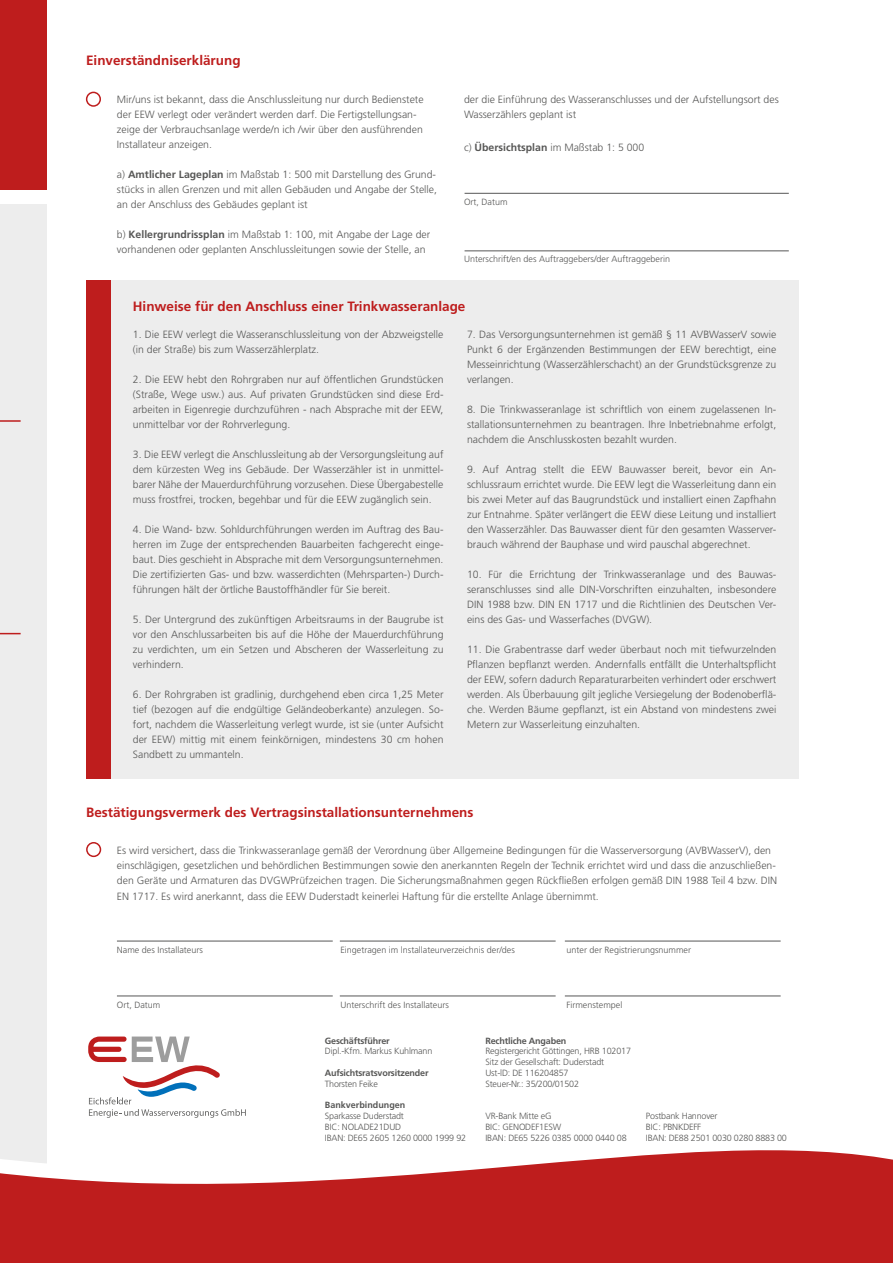
<style>
.page{position:relative;width:893px;height:1263px;background:#fff}
.page>*{position:absolute;margin:0;border:0;box-sizing:border-box;transform-origin:0 0}
.t1{font:700 13.5px "Frutiger";color:#be1d1d}
.t2{font:300 10.5px/15px "Frutiger";color:#575756;text-align:justify}
.t3{font:300 9px/10.8px "Frutiger";letter-spacing:-.02em;color:#575756}
.t4{font:300 9px "Frutiger";color:#575756}
.t5{font:700 9px "Frutiger";letter-spacing:-.02em;color:#575756}
.t6{font:700 9px "Frutiger";color:#575756}
.s1{font-weight:700}
</style>
<div class="page">
<div style="left:0;top:204px;width:46px;height:1005px;background:#ededed"></div>
<div style="left:0;top:0;width:46px;height:189px;background:#be1d1d"></div>
<svg style="left:0;top:1117px;width:893px;height:146px;fill:#be1d1d"></svg>
<hr style="left:0;top:420px;width:21px;height:2px;background:#be1d1d">
<svg style="left:0;top:633px;width:21px;height:1px"></svg>
<div style="left:111px;top:281px;width:688px;height:498px;background:#ededed"></div>
<div style="left:86px;top:92px;width:15px;height:15px;border:2px solid #be1d1d;border-radius:50%"></div>
<div style="left:86px;top:842px;width:15px;height:15px;border:2px solid #be1d1d;border-radius:50%"></div>
<hr style="left:465px;top:193px;width:324px;height:1px;background:#575756">
<hr style="left:465px;top:251px;width:324px;height:1px;background:#575756">
<hr style="left:117px;top:941px;width:216px;height:1px;background:#575756">
<hr style="left:340px;top:941px;width:216px;height:1px;background:#575756">
<hr style="left:565px;top:941px;width:216px;height:1px;background:#575756">
<hr style="left:117px;top:996px;width:216px;height:1px;background:#575756">
<hr style="left:340px;top:996px;width:216px;height:1px;background:#575756">
<hr style="left:565px;top:996px;width:216px;height:1px;background:#575756">
<svg style="left:88px;top:1036px;width:158px;height:82px"></svg>
<div style="left:86px;top:281px;width:25px;height:498px;background:#be1d1d"></div>
<p class="t1" style="left:86px;top:52px;width:156px">Einverständniserklärung</p>
<p class="t2" style="left:117px;top:92px;width:308px;text-align:left">Mir/uns ist bekannt, dass die Anschlussleitung nur durch Bedienstete der EEW verlegt oder verändert werden darf. Die Fertigstellungsan&shy;zeige der Verbrauchsanlage werde/n ich /wir über den ausführenden Installateur anzeigen.</p>
<p class="t2" style="left:117px;top:167px;width:322px">a) <span class="s1">Amtlicher Lageplan</span> im Maßstab 1: 500 mit Darstellung des Grund&shy;stücks in allen Grenzen und mit allen Gebäuden und Angabe der Stelle, an der Anschluss des Gebäudes geplant ist</p>
<p class="t2" style="left:117px;top:227px;width:315px">b) <span class="s1">Kellergrundrissplan</span> im Maßstab 1: 100, mit Angabe der Lage der vorhandenen oder geplanten Anschlussleitungen sowie der Stelle, an</p>
<p class="t2" style="left:464px;top:92px;width:316px">der die Einführung des Wasseranschlusses und der Aufstellungsort des<br>Wasserzählers geplant ist</p>
<p class="t2" style="left:464px;top:140px;width:182px">c) <span class="s1">Übersichtsplan</span> im Maßstab 1: 5 000</p>
<p class="t4" style="left:464px;top:197px;width:45px">Ort, Datum</p>
<p class="t4" style="left:464px;top:254px;width:208px">Unterschrift/en des Auftraggebers/der Auftraggeberin</p>
<p class="t1" style="left:133px;top:298px;width:334px">Hinweise für den Anschluss einer Trinkwasseranlage</p>
<p class="t2" style="left:133px;top:327px;width:312px">1. Die EEW verlegt die Wasseranschlussleitung von der Abzweigstelle (in der Straße) bis zum Wasserzählerplatz.</p>
<p class="t2" style="left:133px;top:372px;width:312px">2. Die EEW hebt den Rohrgraben nur auf öffentlichen Grundstücken (Straße, Wege usw.) aus. Auf privaten Grundstücken sind diese Erd&shy;arbeiten in Eigenregie durchzuführen - nach Absprache mit der EEW, unmittelbar vor der Rohrverlegung.</p>
<p class="t2" style="left:133px;top:447px;width:312px">3. Die EEW verlegt die Anschlussleitung ab der Versorgungsleitung auf dem kürzesten Weg ins Gebäude. Der Wasserzähler ist in unmittel&shy;barer Nähe der Mauerdurchführung vorzusehen. Diese Übergabestelle muss frostfrei, trocken, begehbar und für die EEW zugänglich sein.</p>
<p class="t2" style="left:133px;top:522px;width:312px">4. Die Wand- bzw. Sohldurchführungen werden im Auftrag des Bau&shy;herren im Zuge der entsprechenden Bauarbeiten fachgerecht einge&shy;baut. Dies geschieht in Absprache mit dem Versorgungsunternehmen.<br>Die zertifizierten Gas- und bzw. wasserdichten (Mehrsparten-) Durch&shy;führungen hält der örtliche Baustoffhändler für Sie bereit.</p>
<p class="t2" style="left:133px;top:612px;width:312px">5. Der Untergrund des zukünftigen Arbeitsraums in der Baugrube ist vor den Anschlussarbeiten bis auf die Höhe der Mauerdurchführung zu verdichten, um ein Setzen und Abscheren der Wasserleitung zu verhindern.</p>
<p class="t2" style="left:133px;top:687px;width:312px">6. Der Rohrgraben ist gradlinig, durchgehend eben circa 1,25 Meter tief (bezogen auf die endgültige Geländeoberkante) anzulegen. So&shy;fort, nachdem die Wasserleitung verlegt wurde, ist sie (unter Aufsicht der EEW) mittig mit einem feinkörnigen, mindestens 30 cm hohen Sandbett zu ummanteln.</p>
<p class="t2" style="left:467px;top:327px;width:311px">7. Das Versorgungsunternehmen ist gemäß § 11 AVBWasserV sowie Punkt 6 der Ergänzenden Bestimmungen der EEW berechtigt, eine Messeinrichtung (Wasserzählerschacht) an der Grundstücksgrenze zu verlangen.</p>
<p class="t2" style="left:467px;top:402px;width:311px">8. Die Trinkwasseranlage ist schriftlich von einem zugelassenen In&shy;stallationsunternehmen zu beantragen. Ihre Inbetriebnahme erfolgt, nachdem die Anschlusskosten bezahlt wurden.</p>
<p class="t2" style="left:467px;top:462px;width:311px">9. Auf Antrag stellt die EEW Bauwasser bereit, bevor ein An&shy;schlussraum errichtet wurde. Die EEW legt die Wasserleitung dann ein bis zwei Meter auf das Baugrundstück und installiert einen Zapfhahn zur Entnahme. Später verlängert die EEW diese Leitung und installiert den Wasserzähler. Das Bauwasser dient für den gesamten Wasserver&shy;brauch während der Bauphase und wird pauschal abgerechnet.</p>
<p class="t2" style="left:467px;top:567px;width:311px">10. Für die Errichtung der Trinkwasseranlage und des Bauwas&shy;seranschlusses sind alle DIN-Vorschriften einzuhalten, insbesondere DIN 1988 bzw. DIN EN 1717 und die Richtlinien des Deutschen Ver&shy;eins des Gas- und Wasserfaches (DVGW).</p>
<p class="t2" style="left:467px;top:642px;width:311px">11. Die Grabentrasse darf weder überbaut noch mit tiefwurzelnden Pflanzen bepflanzt werden. Andernfalls entfällt die Unterhaltspflicht der EEW, sofern dadurch Reparaturarbeiten verhindert oder erschwert werden. Als Überbauung gilt jegliche Versiegelung der Bodenoberflä&shy;che. Werden Bäume gepflanzt, ist ein Abstand von mindestens zwei Metern zur Wasserleitung einzuhalten.</p>
<p class="t1" style="left:86px;top:804px;width:389px">Bestätigungsvermerk des Vertragsinstallationsunternehmens</p>
<p class="t2" style="left:117px;top:843px;width:662px;text-align:left">Es wird versichert, dass die Trinkwasseranlage gemäß der Verordnung über Allgemeine Bedingungen für die Wasserversorgung (AVBWasserV), den einschlägigen, gesetzlichen und behördlichen Bestimmungen sowie den anerkannten Regeln der Technik errichtet wird und dass die anzuschließen&shy;den Geräte und Armaturen das DVGWPrüfzeichen tragen. Die Sicherungsmaßnahmen gegen Rückfließen erfolgen gemäß DIN 1988 Teil 4 bzw. DIN EN 1717. Es wird anerkannt, dass die EEW Duderstadt keinerlei Haftung für die erstellte Anlage übernimmt.</p>
<p class="t4" style="left:117px;top:945px;width:88px">Name des Installateurs</p>
<p class="t4" style="left:340px;top:945px;width:176px">Eingetragen im lnstallateurverzeichnis der/des</p>
<p class="t4" style="left:566px;top:945px;width:126px">unter der Registrierungsnummer</p>
<p class="t4" style="left:117px;top:999px;width:45px">Ort, Datum</p>
<p class="t4" style="left:340px;top:999px;width:110px">Unterschrift des Installateurs</p>
<p class="t4" style="left:566px;top:999px;width:57px">Firmenstempel</p>
<p class="t5" style="left:325px;top:1035px;width:66px">Geschäftsführer</p>
<p class="t3" style="left:325px;top:1046px;width:109px">Dipl.-Kfm. Markus Kuhlmann</p>
<p class="t5" style="left:325px;top:1067px;width:105px">Aufsichtsratsvorsitzender</p>
<p class="t3" style="left:325px;top:1078px;width:55px">Thorsten Feike</p>
<p class="t6" style="left:325px;top:1100px;width:82px">Bankverbindungen</p>
<p class="t3" style="left:325px;top:1111px;width:143px">Sparkasse Duderstadt<br>BIC: NOLADE21DUD<br>IBAN: DE65 2605 1260 0000 1999 92</p>
<p class="t5" style="left:485px;top:1035px;width:82px">Rechtliche Angaben</p>
<p class="t3" style="left:485px;top:1046px;width:147px">Registergericht Göttingen, HRB 102017<br>Sitz der Gesellschaft: Duderstadt<br>Ust-lD: DE 116204857<br>Steuer-Nr.: 35/200/01502</p>
<p class="t3" style="left:485px;top:1111px;width:143px">VR-Bank Mitte eG<br>BIC: GENODEF1ESW<br>IBAN: DE65 5226 0385 0000 0440 08</p>
<p class="t3" style="left:646px;top:1111px;width:142px">Postbank Hannover<br>BIC: PBNKDEFF<br>IBAN: DE88 2501 0030 0280 8883 00</p>
</div>
